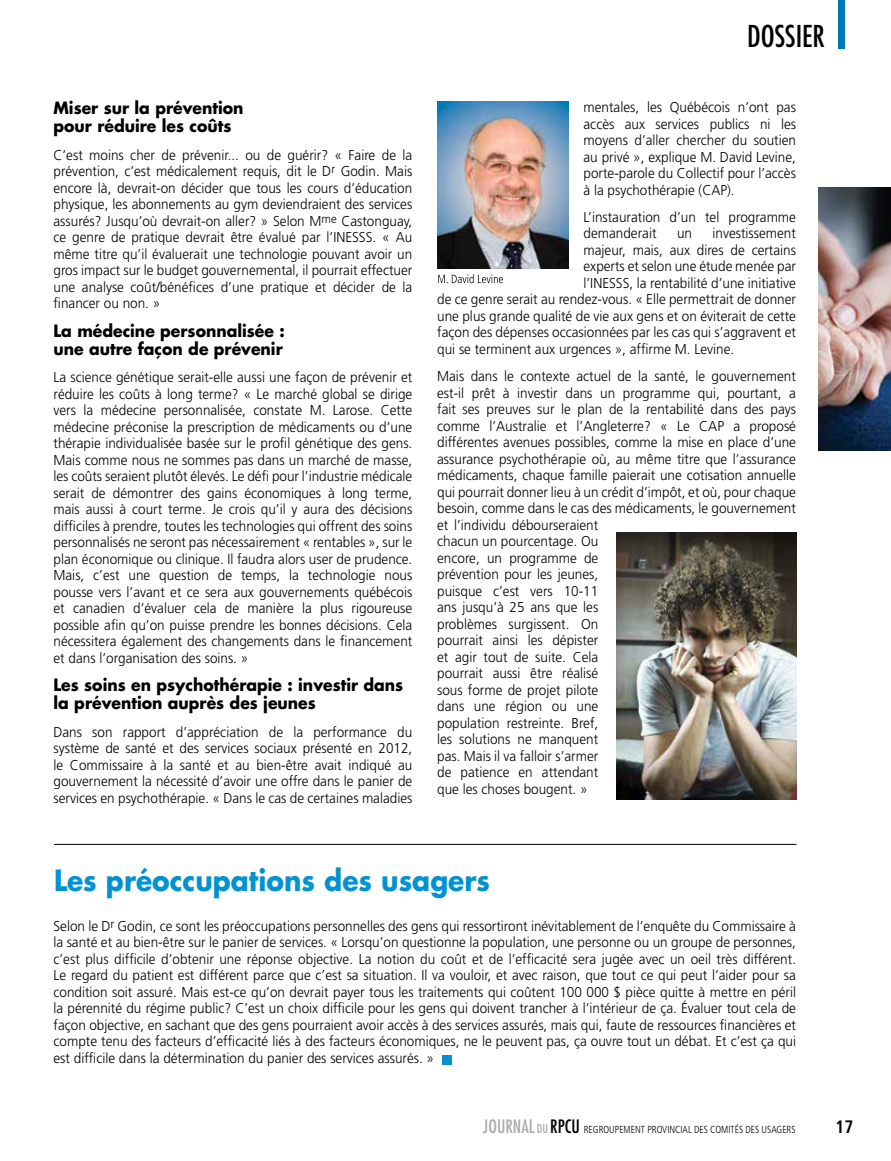
<style>
.page{position:relative;width:891px;height:1161px;background:#fff}
.page>*{position:absolute;margin:0;border:0;box-sizing:border-box;transform-origin:0 0}
.t1{font:condensed 29.4px "Futura";color:#000}
.t2{font:700 28.5px "Futura";color:#0093d0;scale:.93 1}
.t3{font:700 condensed 18px "Frutiger";color:#000;scale:.95 1}
.t4{font:700 16.5px/18px "Futura";color:#000;scale:.95 1}
.t5{font:300 14.25px/16.5px "Frutiger";color:#000;text-align:justify;scale:.95 1}
.t6{font:300 condensed 10.2px "Frutiger";color:#000;scale:.95 1}
.s1{font-family:"Futura";font-weight:400;font-size:18px;color:#a9abae}
.s2{font-family:"Futura";font-weight:400;font-size:12px;color:#a9abae}
.s3{font-family:"Futura";font-weight:400;font-size:18px}
</style>
<div class="page">
<img style="left:819px;top:187px;width:72px;height:264px">
<div style="left:838px;top:0;width:7px;height:48px;background:#0078b8"></div>
<img style="left:437px;top:101px;width:132px;height:167px">
<img style="left:617px;top:533px;width:179px;height:267px">
<svg style="left:438px;top:274px;width:65px;height:9px"></svg>
<hr style="left:54px;top:844px;width:742px;height:1px;background:#000">
<div style="left:442px;top:1055px;width:9px;height:9px;background:#0093d0"></div>
<p class="t4" style="left:54px;top:99px;width:202px">Miser sur la prévention pour réduire les coûts</p>
<p class="t5" style="left:54px;top:146px;width:379px">C’est moins cher de prévenir... ou de guérir? « Faire de la prévention, c’est médicalement requis, dit le D<sup>r</sup> Godin. Mais encore là, devrait-on décider que tous les cours d’éducation physique, les abonnements au gym deviendraient des services assurés? Jusqu’où devrait-on aller? » Selon M<sup>me</sup> Castonguay, ce genre de pratique devrait être évalué par l’INESSS. « Au même titre qu’il évaluerait une technologie pouvant avoir un gros impact sur le budget gouvernemental, il pourrait effectuer une analyse coût/bénéfices d’une pratique et décider de la financer ou non. »</p>
<p class="t4" style="left:54px;top:321px;width:245px">La médecine personnalisée : une autre façon de prévenir</p>
<p class="t5" style="left:54px;top:369px;width:379px">La science génétique serait-elle aussi une façon de prévenir et réduire les coûts à long terme? « Le marché global se dirige vers la médecine personnalisée, constate M. Larose. Cette médecine préconise la prescription de médicaments ou d’une thérapie individualisée basée sur le profil génétique des gens.<br>Mais comme nous ne sommes pas dans un marché de masse, les coûts seraient plutôt élevés. Le défi pour l’industrie médicale serait de démontrer des gains économiques à long terme, mais aussi à court terme. Je crois qu’il y aura des décisions difficiles à prendre, toutes les technologies qui offrent des soins personnalisés ne seront pas nécessairement « rentables », sur le plan économique ou clinique. Il faudra alors user de prudence.<br>Mais, c’est une question de temps, la technologie nous pousse vers l’avant et ce sera aux gouvernements québécois et canadien d’évaluer cela de manière la plus rigoureuse possible afin qu’on puisse prendre les bonnes décisions. Cela nécessitera également des changements dans le financement et dans l’organisation des soins. »</p>
<p class="t4" style="left:54px;top:676px;width:370px">Les soins en psychothérapie : investir dans la prévention auprès des jeunes</p>
<p class="t5" style="left:54px;top:724px;width:379px">Dans son rapport d’appréciation de la performance du système de santé et des services sociaux présenté en 2012, le Commissaire à la santé et au bien-être avait indiqué au gouvernement la nécessité d’avoir une offre dans le panier de services en psychothérapie. « Dans le cas de certaines maladies</p>
<h1 class="t1" style="left:747px;top:17px;width:79px">DOSSIER</h1>
<p class="t5" style="left:584px;top:99px;width:225px">mentales, les Québécois n’ont pas accès aux services publics ni les moyens d’aller chercher du soutien au privé », explique M. David Levine, porte-parole du Collectif pour l’accès à la psychothérapie (CAP).</p>
<p class="t5" style="left:584px;top:209px;width:225px">L’instauration d’un tel programme demanderait</p>
<p class="t5" style="left:677px;top:225px;width:17px">un</p>
<p class="t5" style="left:713px;top:225px;width:89px">investissement</p>
<p class="t5" style="left:584px;top:242px;width:225px">majeur, mais, aux dires de certains</p>
<p class="t5" style="left:584px;top:258px;width:225px">experts et selon une étude menée par</p>
<p class="t5" style="left:584px;top:275px;width:225px">l’INESSS, la rentabilité d’une initiative</p>
<p class="t5" style="left:437px;top:291px;width:379px">de ce genre serait au rendez-vous. « Elle permettrait de donner</p>
<p class="t5" style="left:437px;top:308px;width:379px">une plus grande qualité de vie aux gens et on éviterait de cette</p>
<p class="t5" style="left:437px;top:324px;width:379px">façon des dépenses occasionnées par les cas qui s’aggravent et</p>
<p class="t5" style="left:437px;top:341px;width:314px">qui se terminent aux urgences », affirme M. Levine.</p>
<p class="t5" style="left:437px;top:368px;width:379px;text-align:left">Mais dans le contexte actuel de la santé, le gouvernement est-il prêt à investir dans un programme qui, pourtant, a fait ses preuves sur le plan de la rentabilité dans des pays comme l’Australie et l’Angleterre? « Le CAP a proposé différentes avenues possibles, comme la mise en place d’une assurance psychothérapie où, au même titre que l’assurance médicaments, chaque famille paierait une cotisation annuelle qui pourrait donner lieu à un crédit d’impôt, et où, pour chaque besoin, comme dans le cas des médicaments, le gouvernement et l’individu débourseraient<br>chacun un pourcentage. Ou<br>encore, un programme de<br>prévention pour les jeunes,<br>puisque c’est vers 10-11<br>ans jusqu’à 25 ans que les<br>problèmes surgissent. On<br>pourrait ainsi les dépister<br>et agir tout de suite. Cela<br>pourrait aussi être réalisé<br>sous forme de projet pilote<br>dans une région ou une<br>population restreinte. Bref,<br>les solutions ne manquent<br>pas. Mais il va falloir s’armer<br>de patience en attendant<br>que les choses bougent. »</p>
<h2 class="t2" style="left:54px;top:860px;width:470px">Les préoccupations des usagers</h2>
<p class="t5" style="left:54px;top:918px;width:783px">Selon le D<sup>r</sup> Godin, ce sont les préoccupations personnelles des gens qui ressortiront inévitablement de l’enquête du Commissaire à la santé et au bien-être sur le panier de services. « Lorsqu’on questionne la population, une personne ou un groupe de personnes, c’est plus difficile d’obtenir une réponse objective. La notion du coût et de l’efficacité sera jugée avec un oeil très différent.<br>Le regard du patient est différent parce que c’est sa situation. Il va vouloir, et avec raison, que tout ce qui peut l’aider pour sa condition soit assuré. Mais est-ce qu’on devrait payer tous les traitements qui coûtent 100 000 $ pièce quitte à mettre en péril la pérennité du régime public? C’est un choix difficile pour les gens qui doivent trancher à l’intérieur de ça. Évaluer tout cela de façon objective, en sachant que des gens pourraient avoir accès à des services assurés, mais qui, faute de ressources financières et compte tenu des facteurs d’efficacité liés à des facteurs économiques, ne le peuvent pas, ça ouvre tout un débat. Et c’est ça qui est difficile dans la détermination du panier des services assurés. »</p>
<p class="t6" style="left:483px;top:1124px;width:331px"><span class="s1">JOURNAL</span> <span class="s2">DU</span> <span class="s3">RPCU</span> REGROUPEMENT PROVINCIAL DES COMITÉS DES USAGERS</p>
<p class="t3" style="left:836px;top:1116px;width:20px">17</p>
</div>
